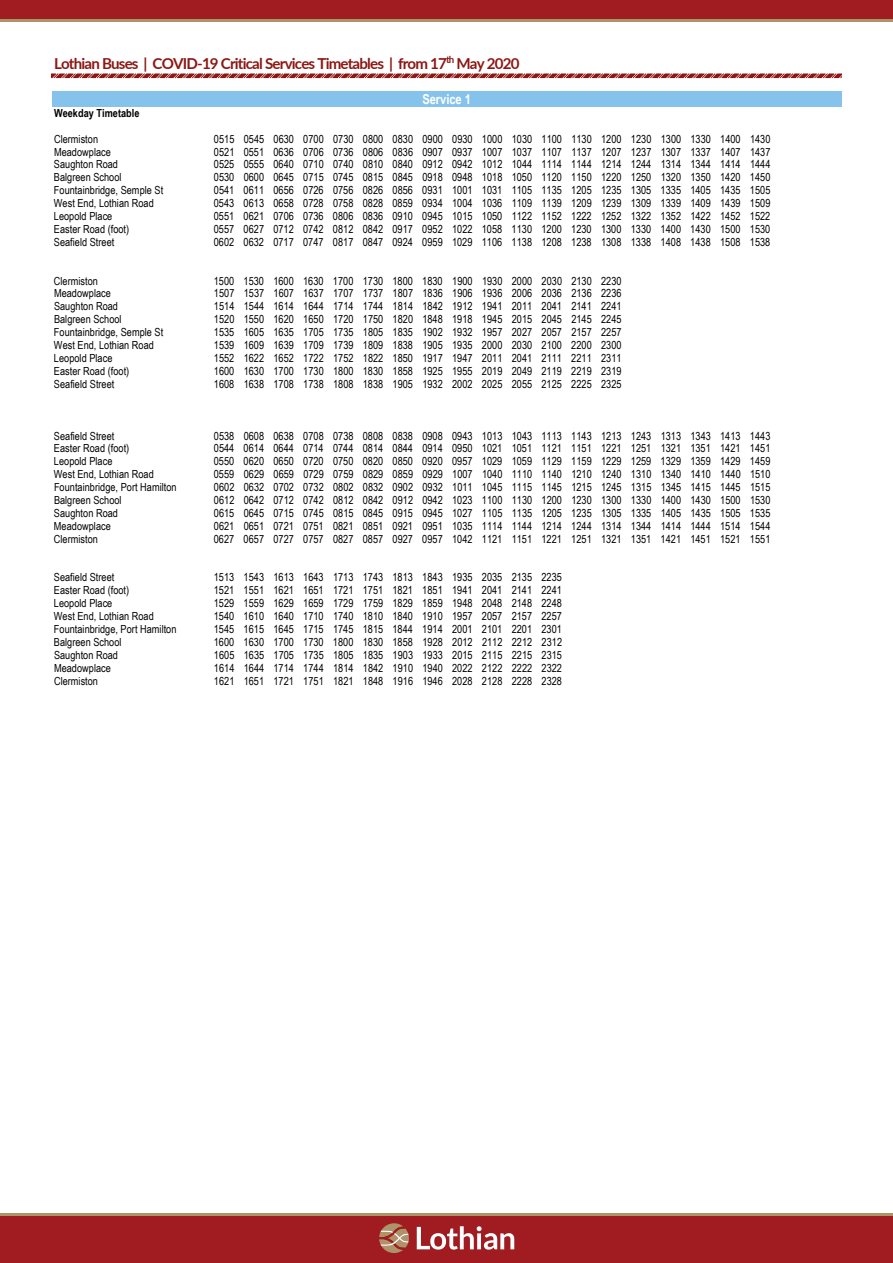
<style>
.page{position:relative;width:893px;height:1263px;background:#fff}
.page>*{position:absolute;margin:0;border:0;box-sizing:border-box;transform-origin:0 0}
.t1{font:700 15.15px "Lato";letter-spacing:-.055em;color:#8c1713}
.t2{font:700 13.65px "Arial Narrow";letter-spacing:-.005em;color:#fff}
.t3{font:11.1px "Arial Narrow";letter-spacing:.005em;color:#000}
.t4{font:700 11.1px "Arial Narrow";letter-spacing:.005em;color:#000}
</style>
<div class="page">
<svg style="left:51px;top:73px;width:791px;height:5px"></svg>
<div style="left:52px;top:91px;width:789px;height:16px;background:#86c3ec"></div>
<div style="left:0;top:1213px;width:892px;height:50px;background:#a01c20"></div>
<div style="left:0;top:0;width:892px;height:21px;background:#a01c20"></div>
<hr style="left:0;top:19px;width:892px;height:2px;background:#ac9468">
<hr style="left:0;top:1213px;width:892px;height:2px;background:#ac9468">
<svg style="left:417px;top:1226px;width:97px;height:24px"></svg>
<svg style="left:379px;top:1223px;width:30px;height:30px"></svg>
<h1 class="t1" style="left:54px;top:52px;width:467px">!"#$%&amp;'()*+,+ -((./012345(.6%#%7&amp;8(9,6:%7,+(;%&lt;,#&amp;=8,+((-((&gt;6"&lt;(4?<sup>!"</sup> @&amp;A(BCBC</h1>
<p class="t2" style="left:422px;top:89px;width:50px">Service 1</p>
<p class="t4" style="left:54px;top:104px;width:87px">Weekday Timetable</p>
<p class="t3" style="left:54px;top:130px;width:46px">Clermiston</p>
<p class="t3" style="left:214px;top:130px;width:558px">0515 0545 0630 0700 0730 0800 0830 0900 0930 1000 1030 1100 1130 1200 1230 1300 1330 1400 1430</p>
<p class="t3" style="left:54px;top:143px;width:58px">Meadowplace</p>
<p class="t3" style="left:214px;top:143px;width:558px">0521 0551 0636 0706 0736 0806 0836 0907 0937 1007 1037 1107 1137 1207 1237 1307 1337 1407 1437</p>
<p class="t3" style="left:54px;top:156px;width:66px">Saughton Road</p>
<p class="t3" style="left:214px;top:156px;width:558px">0525 0555 0640 0710 0740 0810 0840 0912 0942 1012 1044 1114 1144 1214 1244 1314 1344 1414 1444</p>
<p class="t3" style="left:54px;top:169px;width:69px">Balgreen School</p>
<p class="t3" style="left:214px;top:169px;width:558px">0530 0600 0645 0715 0745 0815 0845 0918 0948 1018 1050 1120 1150 1220 1250 1320 1350 1420 1450</p>
<p class="t3" style="left:54px;top:182px;width:111px">Fountainbridge, Semple St</p>
<p class="t3" style="left:214px;top:182px;width:558px">0541 0611 0656 0726 0756 0826 0856 0931 1001 1031 1105 1135 1205 1235 1305 1335 1405 1435 1505</p>
<p class="t3" style="left:54px;top:195px;width:101px">West End, Lothian Road</p>
<p class="t3" style="left:214px;top:195px;width:558px">0543 0613 0658 0728 0758 0828 0859 0934 1004 1036 1109 1139 1209 1239 1309 1339 1409 1439 1509</p>
<p class="t3" style="left:54px;top:208px;width:60px">Leopold Place</p>
<p class="t3" style="left:214px;top:208px;width:558px">0551 0621 0706 0736 0806 0836 0910 0945 1015 1050 1122 1152 1222 1252 1322 1352 1422 1452 1522</p>
<p class="t3" style="left:54px;top:221px;width:77px">Easter Road (foot)</p>
<p class="t3" style="left:214px;top:221px;width:558px">0557 0627 0712 0742 0812 0842 0917 0952 1022 1058 1130 1200 1230 1300 1330 1400 1430 1500 1530</p>
<p class="t3" style="left:54px;top:234px;width:62px">Seafield Street</p>
<p class="t3" style="left:214px;top:234px;width:558px">0602 0632 0717 0747 0817 0847 0924 0959 1029 1106 1138 1208 1238 1308 1338 1408 1438 1508 1538</p>
<p class="t3" style="left:54px;top:273px;width:46px">Clermiston</p>
<p class="t3" style="left:214px;top:273px;width:409px">1500 1530 1600 1630 1700 1730 1800 1830 1900 1930 2000 2030 2130 2230</p>
<p class="t3" style="left:54px;top:285px;width:58px">Meadowplace</p>
<p class="t3" style="left:214px;top:285px;width:409px">1507 1537 1607 1637 1707 1737 1807 1836 1906 1936 2006 2036 2136 2236</p>
<p class="t3" style="left:54px;top:298px;width:66px">Saughton Road</p>
<p class="t3" style="left:214px;top:298px;width:409px">1514 1544 1614 1644 1714 1744 1814 1842 1912 1941 2011 2041 2141 2241</p>
<p class="t3" style="left:54px;top:311px;width:69px">Balgreen School</p>
<p class="t3" style="left:214px;top:311px;width:409px">1520 1550 1620 1650 1720 1750 1820 1848 1918 1945 2015 2045 2145 2245</p>
<p class="t3" style="left:54px;top:324px;width:111px">Fountainbridge, Semple St</p>
<p class="t3" style="left:214px;top:324px;width:409px">1535 1605 1635 1705 1735 1805 1835 1902 1932 1957 2027 2057 2157 2257</p>
<p class="t3" style="left:54px;top:337px;width:101px">West End, Lothian Road</p>
<p class="t3" style="left:214px;top:337px;width:409px">1539 1609 1639 1709 1739 1809 1838 1905 1935 2000 2030 2100 2200 2300</p>
<p class="t3" style="left:54px;top:350px;width:60px">Leopold Place</p>
<p class="t3" style="left:214px;top:350px;width:409px">1552 1622 1652 1722 1752 1822 1850 1917 1947 2011 2041 2111 2211 2311</p>
<p class="t3" style="left:54px;top:363px;width:77px">Easter Road (foot)</p>
<p class="t3" style="left:214px;top:363px;width:409px">1600 1630 1700 1730 1800 1830 1858 1925 1955 2019 2049 2119 2219 2319</p>
<p class="t3" style="left:54px;top:376px;width:62px">Seafield Street</p>
<p class="t3" style="left:214px;top:376px;width:409px">1608 1638 1708 1738 1808 1838 1905 1932 2002 2025 2055 2125 2225 2325</p>
<p class="t3" style="left:54px;top:427px;width:62px">Seafield Street</p>
<p class="t3" style="left:214px;top:427px;width:558px">0538 0608 0638 0708 0738 0808 0838 0908 0943 1013 1043 1113 1143 1213 1243 1313 1343 1413 1443</p>
<p class="t3" style="left:54px;top:440px;width:77px">Easter Road (foot)</p>
<p class="t3" style="left:214px;top:440px;width:558px">0544 0614 0644 0714 0744 0814 0844 0914 0950 1021 1051 1121 1151 1221 1251 1321 1351 1421 1451</p>
<p class="t3" style="left:54px;top:453px;width:60px">Leopold Place</p>
<p class="t3" style="left:214px;top:453px;width:558px">0550 0620 0650 0720 0750 0820 0850 0920 0957 1029 1059 1129 1159 1229 1259 1329 1359 1429 1459</p>
<p class="t3" style="left:54px;top:466px;width:101px">West End, Lothian Road</p>
<p class="t3" style="left:214px;top:466px;width:558px">0559 0629 0659 0729 0759 0829 0859 0929 1007 1040 1110 1140 1210 1240 1310 1340 1410 1440 1510</p>
<p class="t3" style="left:54px;top:479px;width:124px">Fountainbridge, Port Hamilton</p>
<p class="t3" style="left:214px;top:479px;width:558px">0602 0632 0702 0732 0802 0832 0902 0932 1011 1045 1115 1145 1215 1245 1315 1345 1415 1445 1515</p>
<p class="t3" style="left:54px;top:492px;width:69px">Balgreen School</p>
<p class="t3" style="left:214px;top:492px;width:558px">0612 0642 0712 0742 0812 0842 0912 0942 1023 1100 1130 1200 1230 1300 1330 1400 1430 1500 1530</p>
<p class="t3" style="left:54px;top:505px;width:66px">Saughton Road</p>
<p class="t3" style="left:214px;top:505px;width:558px">0615 0645 0715 0745 0815 0845 0915 0945 1027 1105 1135 1205 1235 1305 1335 1405 1435 1505 1535</p>
<p class="t3" style="left:54px;top:518px;width:58px">Meadowplace</p>
<p class="t3" style="left:214px;top:518px;width:558px">0621 0651 0721 0751 0821 0851 0921 0951 1035 1114 1144 1214 1244 1314 1344 1414 1444 1514 1544</p>
<p class="t3" style="left:54px;top:531px;width:46px">Clermiston</p>
<p class="t3" style="left:214px;top:531px;width:558px">0627 0657 0727 0757 0827 0857 0927 0957 1042 1121 1151 1221 1251 1321 1351 1421 1451 1521 1551</p>
<p class="t3" style="left:54px;top:569px;width:62px">Seafield Street</p>
<p class="t3" style="left:214px;top:569px;width:349px">1513 1543 1613 1643 1713 1743 1813 1843 1935 2035 2135 2235</p>
<p class="t3" style="left:54px;top:582px;width:77px">Easter Road (foot)</p>
<p class="t3" style="left:214px;top:582px;width:349px">1521 1551 1621 1651 1721 1751 1821 1851 1941 2041 2141 2241</p>
<p class="t3" style="left:54px;top:595px;width:60px">Leopold Place</p>
<p class="t3" style="left:214px;top:595px;width:349px">1529 1559 1629 1659 1729 1759 1829 1859 1948 2048 2148 2248</p>
<p class="t3" style="left:54px;top:608px;width:101px">West End, Lothian Road</p>
<p class="t3" style="left:214px;top:608px;width:349px">1540 1610 1640 1710 1740 1810 1840 1910 1957 2057 2157 2257</p>
<p class="t3" style="left:54px;top:621px;width:124px">Fountainbridge, Port Hamilton</p>
<p class="t3" style="left:214px;top:621px;width:349px">1545 1615 1645 1715 1745 1815 1844 1914 2001 2101 2201 2301</p>
<p class="t3" style="left:54px;top:634px;width:69px">Balgreen School</p>
<p class="t3" style="left:214px;top:634px;width:350px">1600 1630 1700 1730 1800 1830 1858 1928 2012 2112 2212 2312</p>
<p class="t3" style="left:54px;top:647px;width:66px">Saughton Road</p>
<p class="t3" style="left:214px;top:647px;width:349px">1605 1635 1705 1735 1805 1835 1903 1933 2015 2115 2215 2315</p>
<p class="t3" style="left:54px;top:660px;width:58px">Meadowplace</p>
<p class="t3" style="left:214px;top:660px;width:349px">1614 1644 1714 1744 1814 1842 1910 1940 2022 2122 2222 2322</p>
<p class="t3" style="left:54px;top:673px;width:46px">Clermiston</p>
<p class="t3" style="left:214px;top:673px;width:349px">1621 1651 1721 1751 1821 1848 1916 1946 2028 2128 2228 2328</p>
</div>
